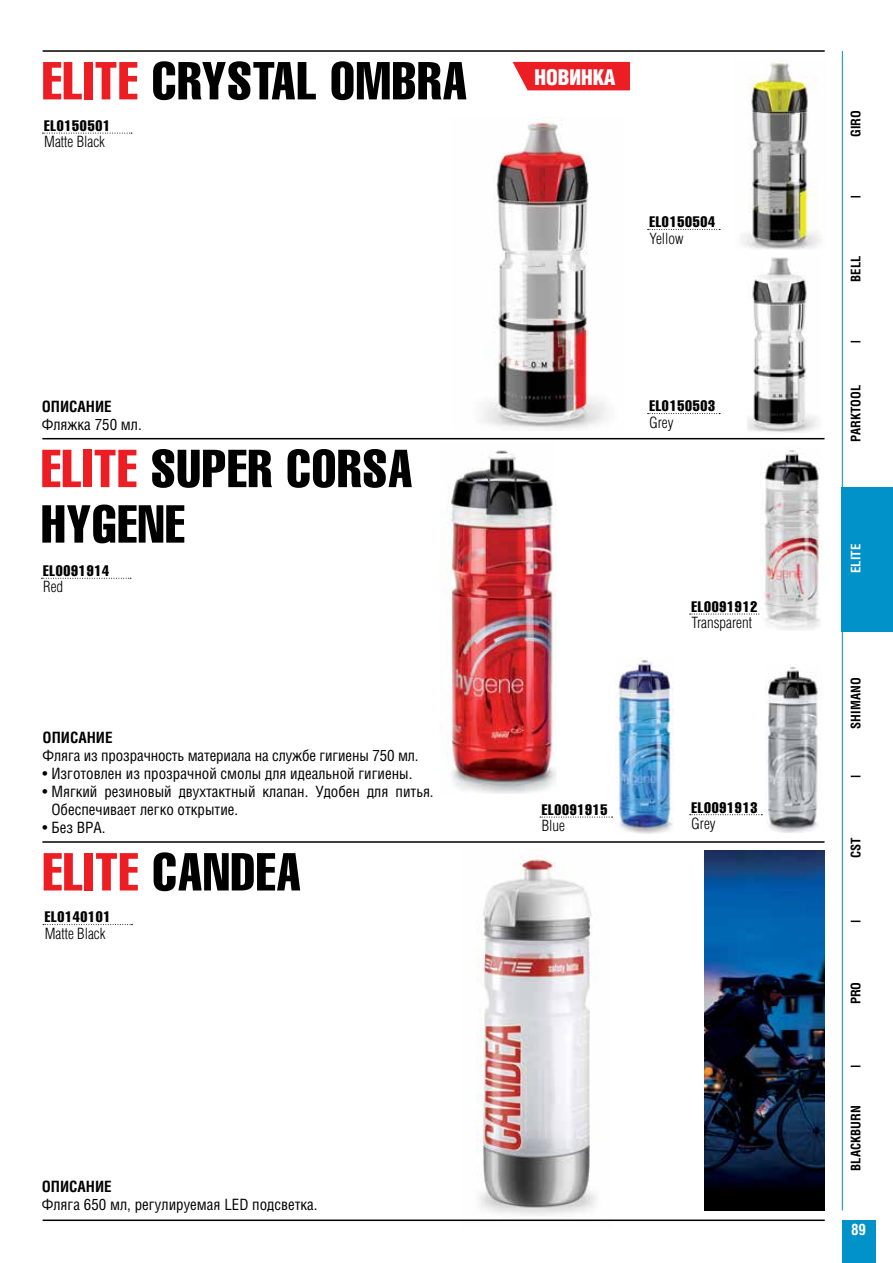
<style>
.page{position:relative;width:893px;height:1263px;background:#fff}
.page>*{position:absolute;margin:0;border:0;box-sizing:border-box;transform-origin:0 0}
.t1{font:52.5px/55.5px "AG Letterica Compressed C";letter-spacing:.02em;color:#000}
.t2{font:21px "AG Letterica Demi Condensed C";color:#fff}
.t3{font:15px/18px "AG Letterica Condensed C";color:#000}
.t4{font:15px "AG Letterica Compressed C";letter-spacing:.05em;color:#000}
.t5{font:15px "AG Letterica Light Condensed C";color:#000}
.t6{font:700 15px "AG Letterica Condensed C";color:#000}
.t7{font:700 15px "AG Letterica Condensed C";color:#fff}
.t8{font:700 12.75px "AG Letterica Condensed C";color:#000}
.t9{font:700 12.75px "AG Letterica Condensed C";color:#fff}
.s1{color:#ed1d24}
</style>
<div class="page">
<hr style="left:43px;top:50px;width:782px;height:2px;background:#000">
<div style="left:842px;top:487px;width:51px;height:144px;background:#0092c8"></div>
<div style="left:842px;top:1220px;width:33px;height:43px;background:#0092c8"></div>
<hr style="left:842px;top:51px;width:1px;height:1159px;background:#0092c8">
<svg style="left:851px;top:920px;width:9px;height:2px"></svg>
<svg style="left:851px;top:1065px;width:9px;height:2px"></svg>
<img style="left:461px;top:858px;width:151px;height:364px">
<hr style="left:42px;top:438px;width:782px;height:1px;background:#000">
<hr style="left:42px;top:841px;width:782px;height:2px;background:#000">
<img style="left:480px;top:119px;width:126px;height:311px">
<svg style="left:648px;top:413px;width:72px;height:1px"></svg>
<svg style="left:648px;top:229px;width:72px;height:1px"></svg>
<svg style="left:42px;top:133px;width:90px;height:1px"></svg>
<div style="left:513px;top:62px;width:117px;height:28px;background:#ed1d24"></div>
<img style="left:747px;top:257px;width:69px;height:176px">
<img style="left:742px;top:60px;width:79px;height:189px">
<svg style="left:43px;top:924px;width:90px;height:1px"></svg>
<img style="left:704px;top:850px;width:120px;height:360px">
<svg style="left:690px;top:614px;width:70px;height:1px"></svg>
<svg style="left:690px;top:814px;width:72px;height:1px"></svg>
<svg style="left:540px;top:817px;width:73px;height:1px"></svg>
<img style="left:447px;top:450px;width:110px;height:344px">
<img style="left:761px;top:450px;width:61px;height:180px">
<img style="left:766px;top:667px;width:55px;height:165px">
<img style="left:615px;top:657px;width:58px;height:176px">
<svg style="left:41px;top:578px;width:90px;height:1px"></svg>
<hr style="left:43px;top:1219px;width:782px;height:2px;background:#000">
<h1 class="t1" style="left:42px;top:53px;width:426px"><span class="s1">ELITE</span> CRYSTAL OMBRA</h1>
<h2 class="t2" style="left:534px;top:65px;width:82px">НОВИНКА</h2>
<p class="t4" style="left:44px;top:118px;width:67px">EL0150501</p>
<p class="t5" style="left:44px;top:133px;width:62px">Matte Black</p>
<p class="t4" style="left:649px;top:214px;width:67px">EL0150504</p>
<p class="t5" style="left:649px;top:229px;width:36px">Yellow</p>
<p class="t6" style="left:42px;top:397px;width:72px">ОПИСАНИЕ</p>
<p class="t3" style="left:42px;top:415px;width:102px">Фляжка 750 мл.</p>
<h1 class="t1" style="left:41px;top:441px;width:373px"><span class="s1">ELITE</span> SUPER CORSA<br>HYGENE</h1>
<p class="t4" style="left:43px;top:563px;width:67px">EL0091914</p>
<p class="t5" style="left:43px;top:578px;width:21px">Red</p>
<p class="t6" style="left:43px;top:729px;width:72px">ОПИСАНИЕ</p>
<p class="t3" style="left:43px;top:747px;width:378px">Фляга из прозрачность материала на службе гигиены 750 мл.</p>
<p class="t3" style="left:43px;top:765px;width:371px">• Изготовлен из прозрачной смолы для идеальной гигиены.</p>
<p class="t3" style="left:51px;top:783px;width:384px;text-indent:-9px">• Мягкий резиновый двухтактный клапан. Удобен для питья.<br>Обеспечивает легко открытие.</p>
<p class="t3" style="left:43px;top:819px;width:64px">• Без BPA.</p>
<h1 class="t1" style="left:43px;top:844px;width:260px"><span class="s1">ELITE</span> CANDEA</h1>
<p class="t4" style="left:45px;top:909px;width:67px">EL0140101</p>
<p class="t5" style="left:45px;top:924px;width:62px">Matte Black</p>
<p class="t4" style="left:649px;top:398px;width:67px">EL0150503</p>
<p class="t5" style="left:649px;top:413px;width:26px">Grey</p>
<p class="t4" style="left:691px;top:598px;width:67px">EL0091912</p>
<p class="t5" style="left:691px;top:614px;width:62px">Transparent</p>
<p class="t4" style="left:542px;top:801px;width:67px">EL0091915</p>
<p class="t5" style="left:542px;top:817px;width:25px">Blue</p>
<p class="t4" style="left:691px;top:799px;width:67px">EL0091913</p>
<p class="t5" style="left:691px;top:815px;width:26px">Grey</p>
<p class="t6" style="left:42px;top:1178px;width:72px">ОПИСАНИЕ</p>
<p class="t3" style="left:42px;top:1196px;width:277px">Фляга 650 мл, регулируемая LED подсветка.</p>
<p class="t8" style="left:848px;top:137px;width:28px;rotate:-90deg">GIRO</p>
<p class="t8" style="left:848px;top:282px;width:28px;rotate:-90deg">BELL</p>
<p class="t8" style="left:848px;top:442px;width:58px;rotate:-90deg">PARKTOOL</p>
<p class="t9" style="left:848px;top:573px;width:31px;rotate:-90deg">ELITE</p>
<p class="t8" style="left:848px;top:729px;width:53px;rotate:-90deg">SHIMANO</p>
<p class="t8" style="left:848px;top:858px;width:22px;rotate:-90deg">CST</p>
<p class="t8" style="left:848px;top:1004px;width:24px;rotate:-90deg">PRO</p>
<p class="t8" style="left:848px;top:1170px;width:67px;rotate:-90deg">BLACKBURN</p>
<p class="t7" style="left:851px;top:1221px;width:16px">89</p>
</div>
